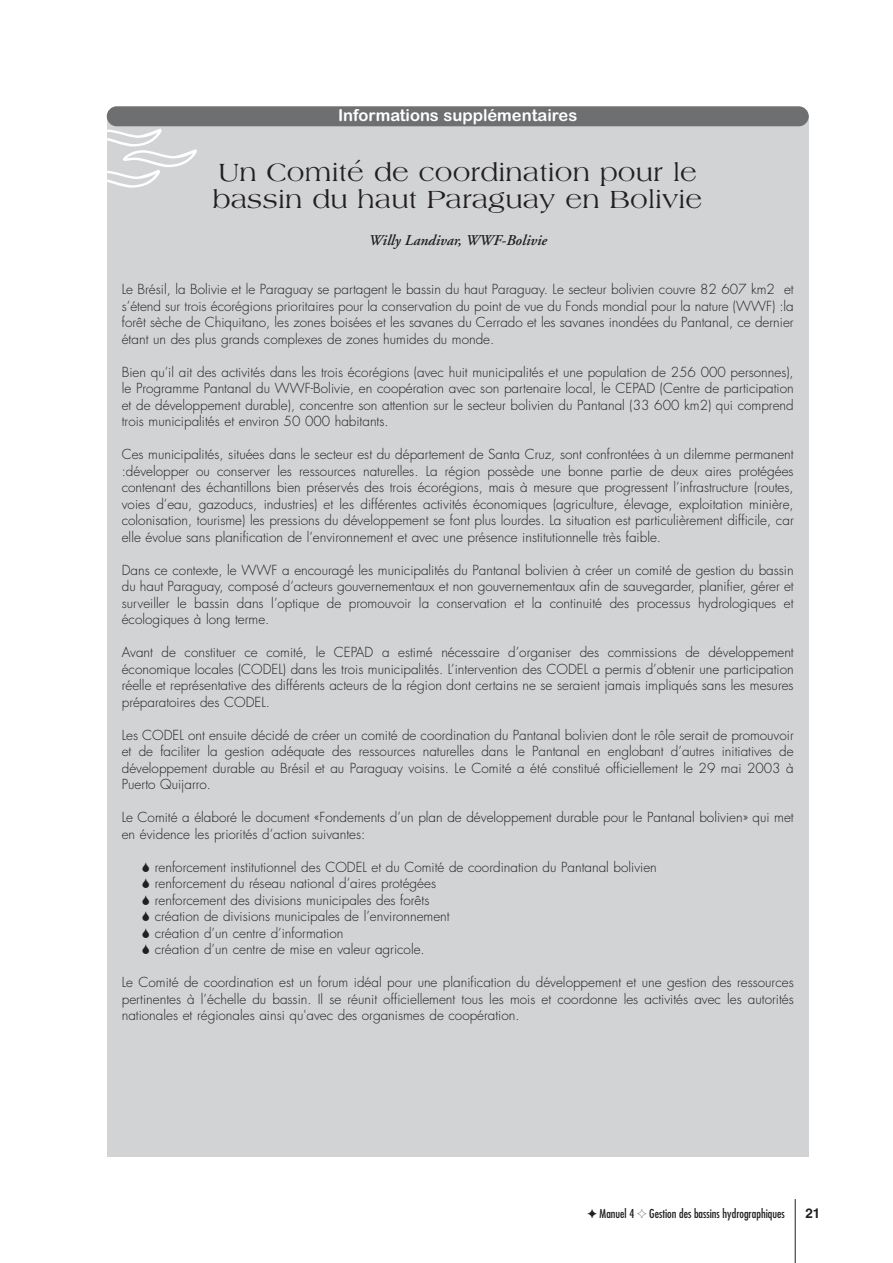
<style>
.page{position:relative;width:893px;height:1263px;background:#fff}
.page>*{position:absolute;margin:0;border:0;box-sizing:border-box;transform-origin:0 0}
.t1{font:27px/27px "Amphion";color:#231f20}
.t2{font:16.5px "Arial Rounded MT Bold";color:#fff}
.t3{font:italic 600 15px "Adobe Garamond";color:#231f20}
.t4{font:300 13.5px/16.5px "Futura";color:#231f20;text-align:justify}
.t5{font:700 13.5px "Helvetica";color:#231f20}
.t6{font:condensed 12px "Futura";color:#231f20}
.s1{font-family:"Monotype Sorts";font-stretch:normal}
</style>
<div class="page">
<hr style="left:794px;top:1199px;width:1px;height:64px;background:#231f20">
<div style="left:107px;top:115px;width:701px;height:1042px;background:#d1d3d4"></div>
<div style="left:107px;top:106px;width:701px;height:20px;background:#6d6f71;border-radius:10px"></div>
<p class="t2" style="left:338px;top:109px;width:241px">Informations supplémentaires</p>
<h1 class="t1" style="left:213px;top:160px;width:491px">Un Comité de coordination pour le bassin du haut Paraguay en Bolivie</h1>
<p class="t3" style="left:368px;top:235px;width:179px">Willy Landivar, WWF-Bolivie</p>
<p class="t4" style="left:122px;top:282px;width:673px">Le Brésil, la Bolivie et le Paraguay se partagent le bassin du haut Paraguay. Le secteur bolivien couvre 82 607 km2 et s’étend sur trois écorégions prioritaires pour la conservation du point de vue du Fonds mondial pour la nature (WWF) :la forêt sèche de Chiquitano, les zones boisées et les savanes du Cerrado et les savanes inondées du Pantanal, ce dernier étant un des plus grands complexes de zones humides du monde.</p>
<p class="t4" style="left:122px;top:365px;width:673px">Bien qu’il ait des activités dans les trois écorégions (avec huit municipalités et une population de 256 000 personnes), le Programme Pantanal du WWF-Bolivie, en coopération avec son partenaire local, le CEPAD (Centre de participation et de développement durable), concentre son attention sur le secteur bolivien du Pantanal (33 600 km2) qui comprend trois municipalités et environ 50 000 habitants.</p>
<p class="t4" style="left:122px;top:447px;width:673px">Ces municipalités, situées dans le secteur est du département de Santa Cruz, sont confrontées à un dilemme permanent :développer ou conserver les ressources naturelles. La région possède une bonne partie de deux aires protégées contenant des échantillons bien préservés des trois écorégions, mais à mesure que progressent l’infrastructure (routes, voies d’eau, gazoducs, industries) et les différentes activités économiques (agriculture, élevage, exploitation minière, colonisation, tourisme) les pressions du développement se font plus lourdes. La situation est particulièrement difficile, car elle évolue sans planification de l’environnement et avec une présence institutionnelle très faible.</p>
<p class="t4" style="left:122px;top:563px;width:673px">Dans ce contexte, le WWF a encouragé les municipalités du Pantanal bolivien à créer un comité de gestion du bassin du haut Paraguay, composé d’acteurs gouvernementaux et non gouvernementaux afin de sauvegarder, planifier, gérer et surveiller le bassin dans l’optique de promouvoir la conservation et la continuité des processus hydrologiques et écologiques à long terme.</p>
<p class="t4" style="left:122px;top:645px;width:673px">Avant de constituer ce comité, le CEPAD a estimé nécessaire d’organiser des commissions de développement économique locales (CODEL) dans les trois municipalités. L’intervention des CODEL a permis d’obtenir une participation réelle et représentative des différents acteurs de la région dont certains ne se seraient jamais impliqués sans les mesures préparatoires des CODEL.</p>
<p class="t4" style="left:122px;top:728px;width:673px">Les CODEL ont ensuite décidé de créer un comité de coordination du Pantanal bolivien dont le rôle serait de promouvoir et de faciliter la gestion adéquate des ressources naturelles dans le Pantanal en englobant d’autres initiatives de développement durable au Brésil et au Paraguay voisins. Le Comité a été constitué officiellement le 29 mai 2003 à Puerto Quijarro.</p>
<p class="t4" style="left:122px;top:810px;width:673px">Le Comité a élaboré le document «Fondements d’un plan de développement durable pour le Pantanal bolivien» qui met en évidence les priorités d’action suivantes:</p>
<p class="t4" style="left:155px;top:860px;width:503px;text-align:left">renforcement institutionnel des CODEL et du Comité de coordination du Pantanal bolivien renforcement du réseau national d’aires protégées<br>renforcement des divisions municipales des forêts<br>création de divisions municipales de l’environnement<br>création d’un centre d’information<br>création d’un centre de mise en valeur agricole.</p>
<p class="t4" style="left:122px;top:975px;width:673px">Le Comité de coordination est un forum idéal pour une planification du développement et une gestion des ressources pertinentes à l’échelle du bassin. Il se réunit officiellement tous les mois et coordonne les activités avec les autorités nationales et régionales ainsi qu'avec des organismes de coopération.</p>
<p class="t6" style="left:587px;top:1208px;width:199px"><span class="s1">✦</span> Manuel 4 <span class="s1">✧</span> Gestion des bassins hydrographiques</p>
<p class="t5" style="left:805px;top:1209px;width:17px">21</p>
</div>
